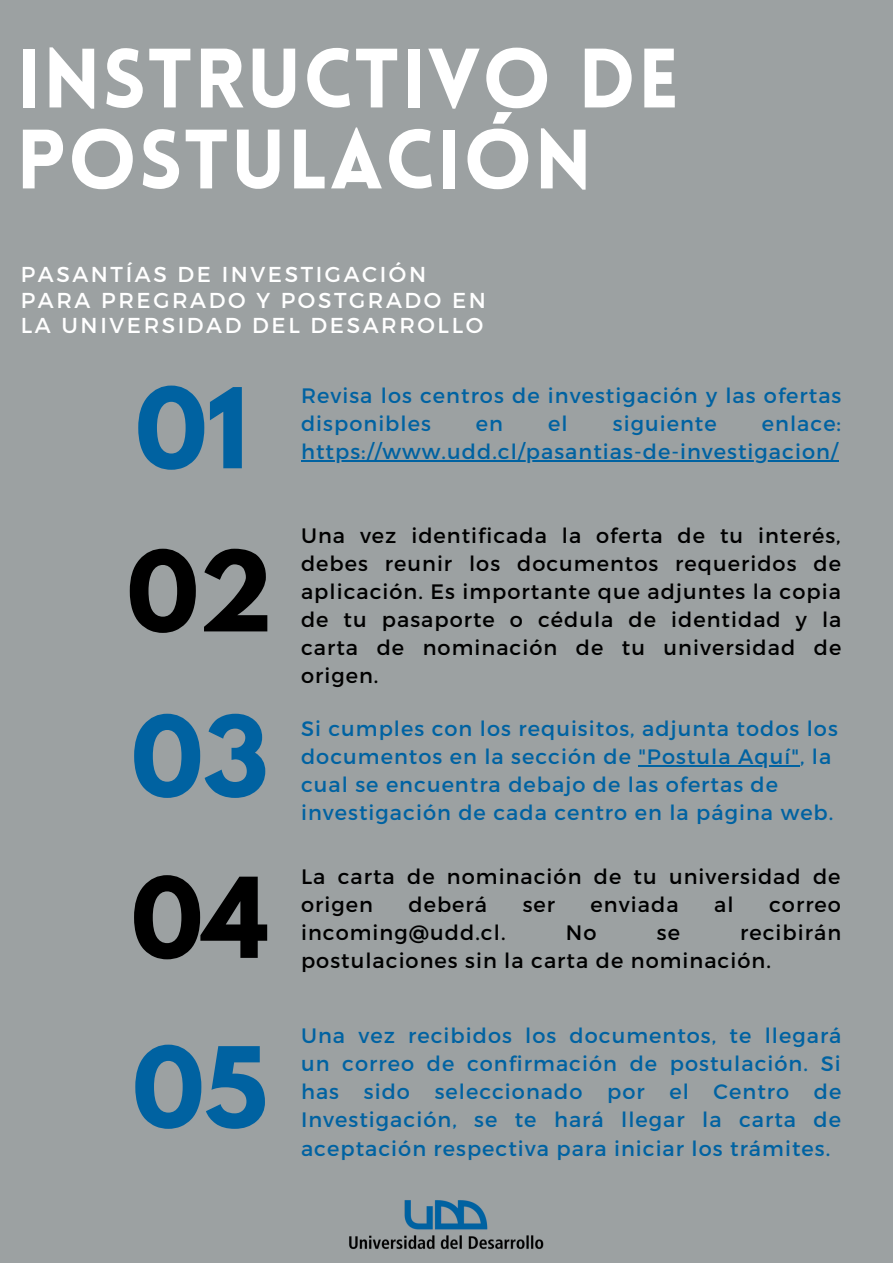
<style>
.page{position:relative;width:893px;height:1264px;background:#fff}
.page>*{position:absolute;margin:0;border:0;box-sizing:border-box;transform-origin:0 0}
.t1{font:700 98.4px "League Spartan";color:#0062a1}
.t2{font:700 98.4px "League Spartan";color:#000}
.t3{font:900 82.2px/81px "Lovelo";letter-spacing:.02em;color:#fff}
.t4{font:21.6px/25.2px "Montserrat";letter-spacing:.12em;color:#fff}
.t5{font:20.85px/28px "Montserrat";letter-spacing:.05em;color:#0062a1}
.t6{font:20.85px/28px "Montserrat";letter-spacing:.05em;color:#000}
</style>
<div class="page">
<div style="left:0;top:0;width:892px;height:1262px;background:#9ca1a2"></div>
<img style="left:349px;top:1200px;width:195px;height:49px">
<hr style="left:301px;top:460px;width:537px;height:1px;background:#0062a1">
<hr style="left:638px;top:765px;width:162px;height:1px;background:#0062a1">
<p class="t3" style="left:16px;top:46px;width:664px">INSTRUCTIVO DE<br>POSTULACIÓN</p>
<p class="t4" style="left:21px;top:261px;width:466px">PASANTÍAS DE INVESTIGACIÓN<br>PARA PREGRADO Y POSTGRADO EN<br>LA UNIVERSIDAD DEL DESARROLLO</p>
<p class="t1" style="left:135px;top:380px;width:114px">01</p>
<p class="t2" style="left:127px;top:543px;width:147px">02</p>
<p class="t1" style="left:131px;top:708px;width:138px">03</p>
<p class="t2" style="left:131px;top:869px;width:139px">04</p>
<p class="t1" style="left:132px;top:1038px;width:136px">05</p>
<p class="t5" style="left:301px;top:380px;width:542px">Revisa los centros de investigación y las ofertas disponibles</p>
<p class="t5" style="left:476px;top:408px;width:29px">en</p>
<p class="t5" style="left:548px;top:408px;width:21px">el</p>
<p class="t5" style="left:613px;top:408px;width:105px">siguiente</p>
<p class="t5" style="left:761px;top:408px;width:81px">enlace:</p>
<p class="t5" style="left:301px;top:437px;width:538px">https://www.udd.cl/pasantias-de-investigacion/</p>
<p class="t6" style="left:301px;top:520px;width:542px;text-align:justify">Una vez identificada la oferta de tu interés, debes reunir los documentos requeridos de aplicación. Es importante que adjuntes la copia de tu pasaporte o cédula de identidad y la carta de nominación de tu universidad de origen.</p>
<p class="t5" style="left:301px;top:713px;width:538px">Si cumples con los requisitos, adjunta todos los documentos en la sección de "Postula Aquí", la cual se encuentra debajo de las ofertas de investigación de cada centro en la página web.</p>
<p class="t6" style="left:301px;top:861px;width:541px">La carta de nominación de tu universidad de origen</p>
<p class="t6" style="left:408px;top:889px;width:80px">deberá</p>
<p class="t6" style="left:522px;top:889px;width:34px">ser</p>
<p class="t6" style="left:590px;top:889px;width:89px">enviada</p>
<p class="t6" style="left:714px;top:889px;width:21px">al</p>
<p class="t6" style="left:769px;top:889px;width:73px">correo</p>
<p class="t6" style="left:301px;top:917px;width:206px">incoming@udd.cl.</p>
<p class="t6" style="left:566px;top:917px;width:32px">No</p>
<p class="t6" style="left:656px;top:917px;width:25px">se</p>
<p class="t6" style="left:301px;top:917px;width:541px;text-indent:439px">recibirán postulaciones sin la carta de nominación.</p>
<p class="t5" style="left:301px;top:1020px;width:542px;text-align:justify">Una vez recibidos los documentos, te llegará un correo de confirmación de postulación. Si has sido seleccionado por el Centro de Investigación, se te hará llegar la carta de aceptación respectiva para iniciar los trámites.</p>
</div>
